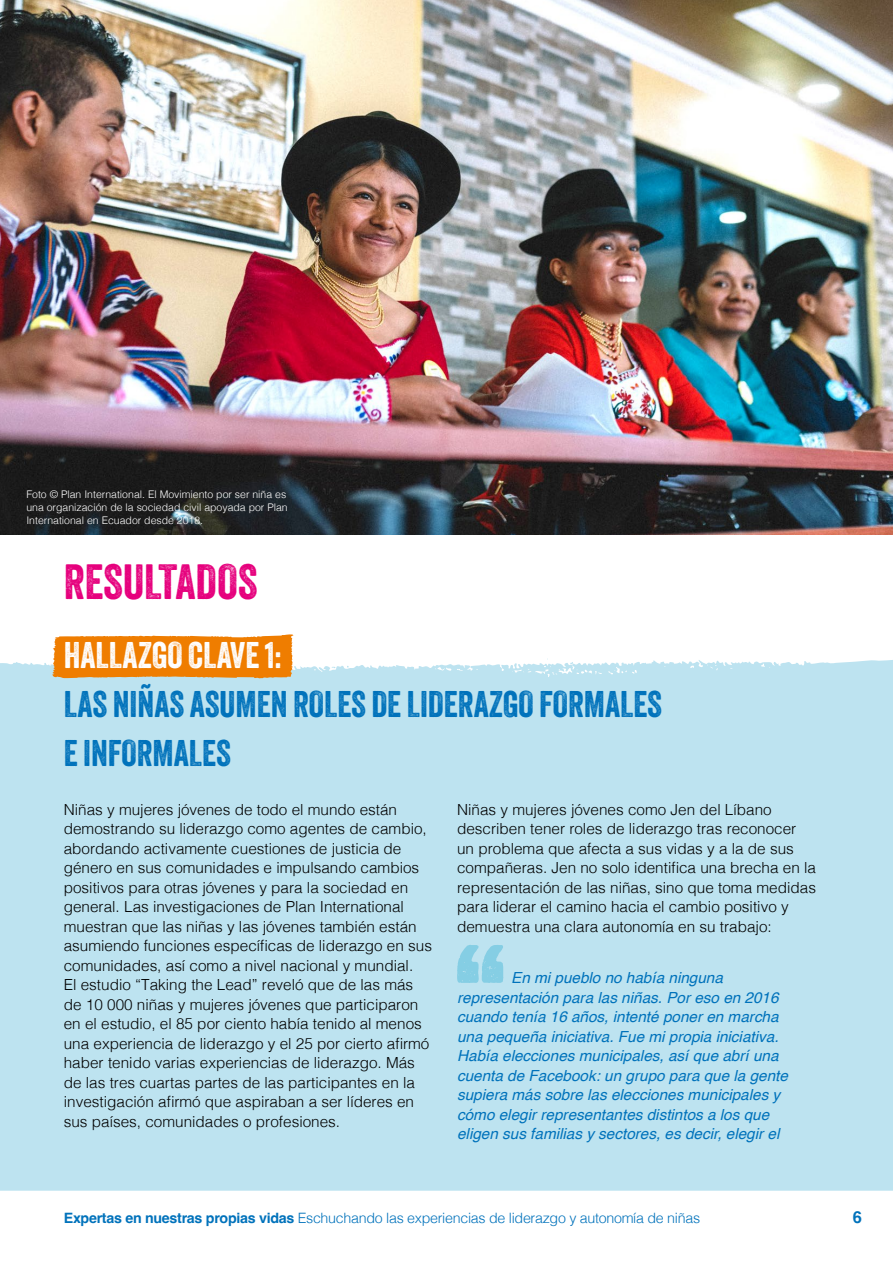
<style>
.page{position:relative;width:893px;height:1263px;background:#fff}
.page>*{position:absolute;margin:0;border:0;box-sizing:border-box;transform-origin:0 0}
.t1{font:48px "Veneer";color:#e6007d}
.t2{font:36px/48.8px "Veneer";color:#0072bb}
.t3{font:36px "Veneer";color:#fff}
.t4{font:700 16.5px "Helvetica";color:#0072bb}
.t5{font:300 15.3px/19.5px "Helvetica";color:#000}
.t6{font:italic 15.3px/19.5px "Helvetica";color:#0072bb}
.t7{font:300 14.25px "Helvetica";letter-spacing:-.02em;color:#0072bb}
.t8{font:300 10.5px/12.8px "Helvetica";color:#fff}
.s1{font-weight:700}
</style>
<div class="page">
<div style="left:0;top:658px;width:893px;height:533px;background:#bde3f0"></div>
<svg style="left:52px;top:634px;width:242px;height:44px"></svg>
<svg style="left:457px;top:945px;width:46px;height:38px"></svg>
<img style="left:0;top:0;width:893px;height:534px">
<p class="t8" style="left:26px;top:487px;width:263px">Foto © Plan International. El Movimiento por ser niña es una organización de la sociedad civil apoyada por Plan<br>International en Ecuador desde 2018.</p>
<h1 class="t1" style="left:64px;top:552px;width:195px">RESULTADOS</h1>
<h2 class="t3" style="left:64px;top:633px;width:219px">HALLAZGO CLAVE 1:</h2>
<h2 class="t2" style="left:64px;top:679px;width:600px">LAS NIÑAS ASUMEN ROLES DE LIDERAZGO FORMALES<br>E INFORMALES</h2>
<p class="t5" style="left:64px;top:798px;width:370px">Niñas y mujeres jóvenes de todo el mundo están demostrando su liderazgo como agentes de cambio, abordando activamente cuestiones de justicia de género en sus comunidades e impulsando cambios positivos para otras jóvenes y para la sociedad en general. Las investigaciones de Plan International muestran que las niñas y las jóvenes también están asumiendo funciones específicas de liderazgo en sus comunidades, así como a nivel nacional y mundial.<br>El estudio “Taking the Lead” reveló que de las más de 10 000 niñas y mujeres jóvenes que participaron en el estudio, el 85 por ciento había tenido al menos una experiencia de liderazgo y el 25 por cierto afirmó haber tenido varias experiencias de liderazgo. Más de las tres cuartas partes de las participantes en la investigación afirmó que aspiraban a ser líderes en sus países, comunidades o profesiones.</p>
<p class="t5" style="left:457px;top:798px;width:360px">Niñas y mujeres jóvenes como Jen del Líbano describen tener roles de liderazgo tras reconocer un problema que afecta a sus vidas y a la de sus compañeras. Jen no solo identifica una brecha en la representación de las niñas, sino que toma medidas para liderar el camino hacia el cambio positivo y demuestra una clara autonomía en su trabajo:</p>
<p class="t6" style="left:457px;top:968px;width:332px;text-indent:54px">En mi pueblo no había ninguna representación para las niñas. Por eso en 2016 cuando tenía 16 años, intenté poner en marcha una pequeña iniciativa. Fue mi propia iniciativa.<br>Había elecciones municipales, así que abrí una cuenta de Facebook: un grupo para que la gente supiera más sobre las elecciones municipales y cómo elegir representantes distintos a los que eligen sus familias y sectores, es decir, elegir el</p>
<p class="t7" style="left:64px;top:1206px;width:638px"><span class="s1">Expertas en nuestras propias vidas</span> Eschuchando las experiencias de liderazgo y autonomía de niñas</p>
<p class="t4" style="left:853px;top:1207px;width:11px">6</p>
</div>
